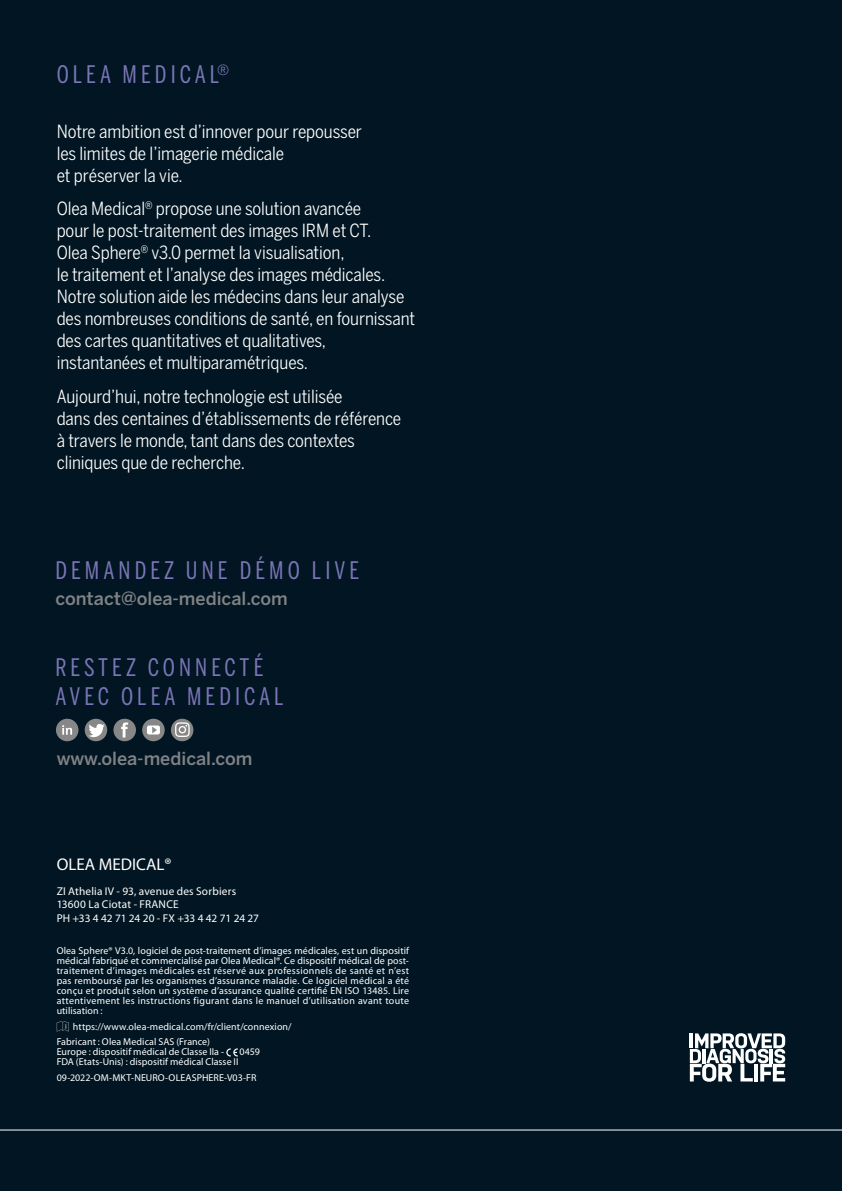
<style>
.page{position:relative;width:842px;height:1191px;background:#011622}
.page>*{position:absolute;margin:0;border:0;box-sizing:border-box;transform-origin:0 0}
.t1{font:24px/28.8px "Benton Sans Comp";letter-spacing:.17em;color:#7b75b7}
.t2{font:18px/22px "Benton Sans Cond";letter-spacing:-.005em;color:#fff}
.t3{font:500 18px "Benton Sans";color:#808285}
.t4{font:17px "Myriad Pro";color:#fff}
.t5{font:11.4px/12.8px "Myriad Pro";letter-spacing:.015em;color:#fff}
.t6{font:11.4px "Myriad Pro";letter-spacing:-.01em;color:#fff}
.t7{font:10px/10px "Myriad Pro";letter-spacing:.01em;color:#fff;text-align:justify}
</style>
<div class="page">
<svg style="left:690px;top:1033px;width:95px;height:48px"></svg>
<svg style="left:57px;top:1021px;width:12px;height:10px"></svg>
<svg style="left:226px;top:1048px;width:12px;height:8px"></svg>
<hr style="left:0;top:1129px;width:842px;height:1px;background:#fff">
<div style="left:56px;top:718px;width:22px;height:23px;background:#878787;border-radius:50%"></div>
<svg style="left:62px;top:725px;width:10px;height:9px"></svg>
<svg style="left:142px;top:718px;width:23px;height:23px"></svg>
<div style="left:147px;top:725px;width:13px;height:9px;background:#fff;border-radius:2px"></div>
<svg style="left:152px;top:726px;width:5px;height:7px"></svg>
<div style="left:113px;top:718px;width:23px;height:23px;background:#878787;border-radius:50%"></div>
<svg style="left:121px;top:722px;width:7px;height:15px"></svg>
<div style="left:85px;top:718px;width:22px;height:23px;background:#878787;border-radius:50%"></div>
<svg style="left:89px;top:724px;width:16px;height:13px"></svg>
<div style="left:171px;top:718px;width:22px;height:23px;background:#878787;border-radius:50%"></div>
<svg style="left:175px;top:722px;width:15px;height:15px"></svg>
<p class="t1" style="left:57px;top:59px;width:174px">OLEA MEDICAL<sup>®</sup></p>
<p class="t2" style="left:57px;top:120px;width:307px">Notre ambition est d’innover pour repousser les limites de l’imagerie médicale<br>et préserver la vie.</p>
<p class="t2" style="left:57px;top:198px;width:360px">Olea Medical<sup>®</sup> propose une solution avancée<br>pour le post-traitement des images IRM et CT.<br>Olea Sphere<sup>®</sup> v3.0 permet la visualisation,<br>le traitement et l’analyse des images médicales.<br>Notre solution aide les médecins dans leur analyse des nombreuses conditions de santé, en fournissant des cartes quantitatives et qualitatives, instantanées et multiparamétriques.</p>
<p class="t2" style="left:57px;top:385px;width:346px">Aujourd’hui, notre technologie est utilisée<br>dans des centaines d’établissements de référence à travers le monde, tant dans des contextes cliniques que de recherche.</p>
<p class="t1" style="left:55px;top:555px;width:305px">DEMANDEZ UNE DÉMO LIVE</p>
<p class="t3" style="left:55px;top:587px;width:234px">contact@olea-medical.com</p>
<p class="t1" style="left:55px;top:652px;width:230px">RESTEZ CONNECTÉ<br>AVEC OLEA MEDICAL</p>
<p class="t3" style="left:57px;top:747px;width:197px">www.olea-medical.com</p>
<p class="t4" style="left:57px;top:854px;width:116px">OLEA MEDICAL®</p>
<p class="t5" style="left:57px;top:884px;width:181px">ZI Athelia IV - 93, avenue des Sorbiers<br>13600 La Ciotat - FRANCE</p>
<p class="t6" style="left:57px;top:911px;width:204px">PH +33 4 42 71 24 20 - FX +33 4 42 71 24 27</p>
<p class="t7" style="left:57px;top:945px;width:354px">Olea Sphere® V3.0, logiciel de post-traitement d’images médicales, est un dispositif médical fabriqué et commercialisé par Olea Medical®. Ce dispositif médical de post&shy;traitement d’images médicales est réservé aux professionnels de santé et n’est pas remboursé par les organismes d’assurance maladie. Ce logiciel médical a été conçu et produit selon un système d’assurance qualité certifié EN ISO 13485. Lire attentivement les instructions figurant dans le manuel d’utilisation avant toute utilisation :</p>
<p class="t7" style="left:73px;top:1021px;width:220px">https://www.olea-medical.com/fr/client/connexion/</p>
<p class="t7" style="left:57px;top:1037px;width:155px">Fabricant : Olea Medical SAS (France)</p>
<p class="t7" style="left:57px;top:1047px;width:169px">Europe : dispositif médical de Classe IIa -</p>
<p class="t7" style="left:240px;top:1047px;width:22px">0459</p>
<p class="t7" style="left:57px;top:1057px;width:183px">FDA (Etats-Unis) : dispositif médical Classe II</p>
<p class="t7" style="left:57px;top:1072px;width:201px">09-2022-OM-MKT-NEURO-OLEASPHERE-V03-FR</p>
</div>
